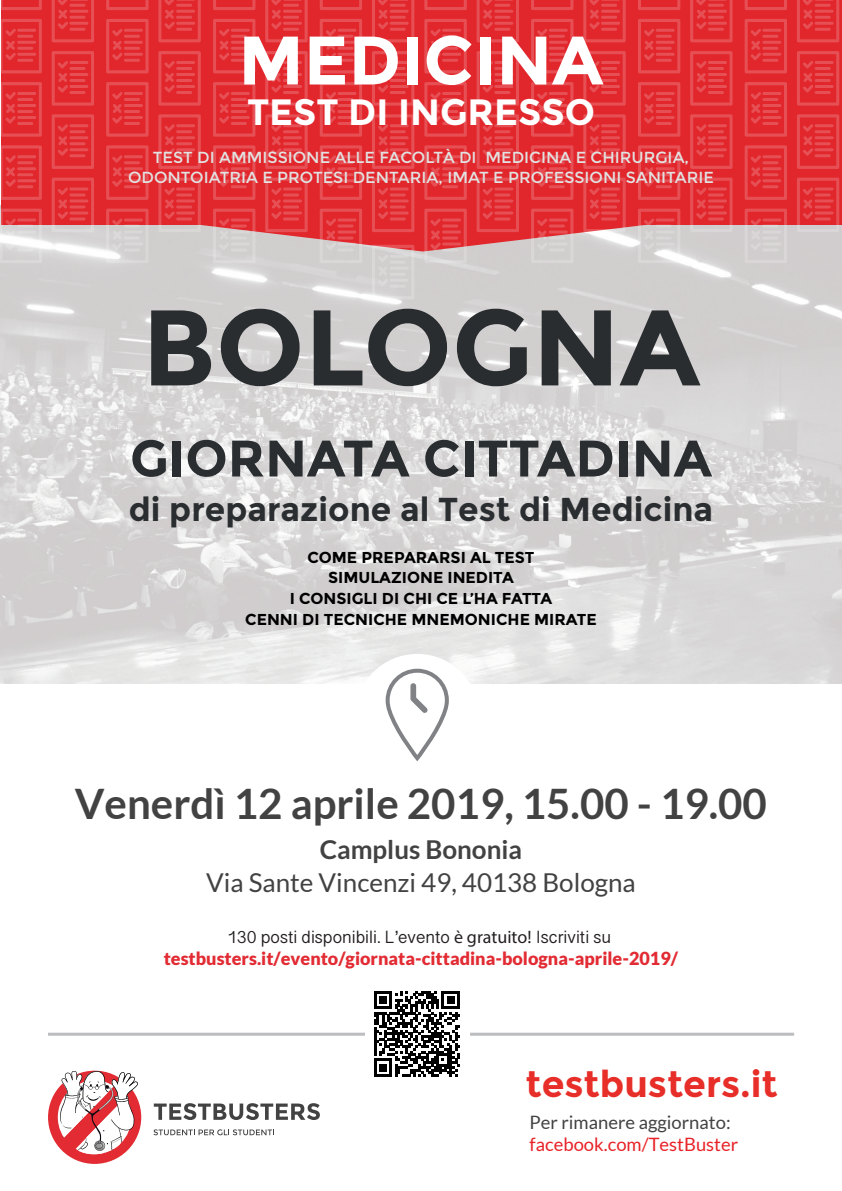
<style>
.page{position:relative;width:842px;height:1191px;background:#fff}
.page>*{position:absolute;margin:0;border:0;box-sizing:border-box;transform-origin:0 0}
.t1{font:700 107.2px "Montserrat";color:#292d2f}
.t2{font:700 68.5px "Montserrat";color:#fff}
.t3{font:700 51.3px "Montserrat";color:#2a2e31}
.t4{font:700 42px "Lato";color:#434242}
.t5{font:700 36.9px "Montserrat";color:#e72e28}
.t6{font:700 36.6px "Montserrat";color:#fff}
.t7{font:700 33.1px "Montserrat";color:#2a2e31}
.t8{font:26px "Lato";color:#434242}
.t9{font:700 26px "Lato";color:#434242}
.t10{font:18.4px "Lato";color:#e82227}
.t11{font:18.4px "Lato";color:#434242}
.t12{font:900 18px "Lato";color:#e22b33}
.t13{font:18px "Lao Sangam MN";color:#231f20}
.t14{font:16px/19.2px "Montserrat";color:#e1e2e1;text-align:center}
.t15{font:700 15.8px/20.7px "Montserrat";color:#000001;text-align:center}
.s1{font-family:"Myriad Pro"}
</style>
<div class="page">
<img style="left:1px;top:251px;width:840px;height:432px">
<svg style="left:42px;top:201px;width:800px;height:50px;background:#d8adae"></svg>
<div style="left:1px;top:0;width:840px;height:225px;background:#e1262c"></div>
<svg style="left:1px;top:0;width:41px;height:10px"></svg>
<svg style="left:1px;top:19px;width:41px;height:54px"></svg>
<svg style="left:1px;top:82px;width:41px;height:55px"></svg>
<svg style="left:1px;top:145px;width:41px;height:55px"></svg>
<svg style="left:0;top:209px;width:42px;height:54px"></svg>
<svg style="left:52px;top:0;width:42px;height:42px"></svg>
<svg style="left:52px;top:51px;width:42px;height:55px"></svg>
<svg style="left:52px;top:114px;width:42px;height:55px"></svg>
<svg style="left:52px;top:178px;width:42px;height:54px"></svg>
<svg style="left:106px;top:0;width:43px;height:10px"></svg>
<svg style="left:106px;top:19px;width:43px;height:54px"></svg>
<svg style="left:106px;top:82px;width:43px;height:55px"></svg>
<svg style="left:106px;top:145px;width:43px;height:55px"></svg>
<svg style="left:106px;top:209px;width:43px;height:54px"></svg>
<svg style="left:158px;top:0;width:43px;height:42px"></svg>
<svg style="left:158px;top:51px;width:43px;height:55px"></svg>
<svg style="left:158px;top:114px;width:43px;height:55px"></svg>
<svg style="left:158px;top:178px;width:43px;height:54px"></svg>
<svg style="left:213px;top:0;width:42px;height:10px"></svg>
<svg style="left:213px;top:19px;width:42px;height:54px"></svg>
<svg style="left:213px;top:82px;width:42px;height:55px"></svg>
<svg style="left:213px;top:145px;width:42px;height:55px"></svg>
<svg style="left:213px;top:209px;width:42px;height:54px"></svg>
<svg style="left:265px;top:0;width:43px;height:42px"></svg>
<svg style="left:265px;top:51px;width:43px;height:55px"></svg>
<svg style="left:265px;top:114px;width:43px;height:55px"></svg>
<svg style="left:265px;top:178px;width:43px;height:54px"></svg>
<svg style="left:320px;top:0;width:42px;height:10px"></svg>
<svg style="left:320px;top:19px;width:42px;height:54px"></svg>
<svg style="left:320px;top:82px;width:42px;height:55px"></svg>
<svg style="left:320px;top:145px;width:42px;height:55px"></svg>
<svg style="left:320px;top:209px;width:42px;height:54px"></svg>
<svg style="left:372px;top:0;width:42px;height:42px"></svg>
<svg style="left:372px;top:51px;width:42px;height:55px"></svg>
<svg style="left:372px;top:114px;width:42px;height:55px"></svg>
<svg style="left:372px;top:178px;width:42px;height:54px"></svg>
<svg style="left:372px;top:245px;width:42px;height:54px;background:#d7cccd"></svg>
<svg style="left:424px;top:0;width:43px;height:10px"></svg>
<svg style="left:424px;top:19px;width:43px;height:54px"></svg>
<svg style="left:424px;top:82px;width:43px;height:55px"></svg>
<svg style="left:424px;top:145px;width:43px;height:55px"></svg>
<svg style="left:424px;top:209px;width:43px;height:54px;background:#df6064"></svg>
<svg style="left:477px;top:0;width:42px;height:42px"></svg>
<svg style="left:477px;top:51px;width:42px;height:55px"></svg>
<svg style="left:477px;top:114px;width:42px;height:55px"></svg>
<svg style="left:477px;top:178px;width:42px;height:54px"></svg>
<svg style="left:531px;top:0;width:42px;height:10px"></svg>
<svg style="left:531px;top:19px;width:42px;height:54px"></svg>
<svg style="left:531px;top:82px;width:42px;height:55px"></svg>
<svg style="left:531px;top:145px;width:42px;height:55px"></svg>
<svg style="left:531px;top:209px;width:42px;height:54px"></svg>
<svg style="left:583px;top:0;width:43px;height:42px"></svg>
<svg style="left:583px;top:51px;width:43px;height:55px"></svg>
<svg style="left:583px;top:114px;width:43px;height:55px"></svg>
<svg style="left:583px;top:178px;width:43px;height:54px"></svg>
<svg style="left:638px;top:0;width:42px;height:10px"></svg>
<svg style="left:638px;top:19px;width:42px;height:54px"></svg>
<svg style="left:638px;top:82px;width:42px;height:55px"></svg>
<svg style="left:638px;top:145px;width:42px;height:55px"></svg>
<svg style="left:638px;top:209px;width:42px;height:54px"></svg>
<svg style="left:690px;top:0;width:42px;height:42px"></svg>
<svg style="left:690px;top:51px;width:42px;height:55px"></svg>
<svg style="left:690px;top:114px;width:42px;height:55px"></svg>
<svg style="left:690px;top:178px;width:42px;height:54px"></svg>
<svg style="left:745px;top:0;width:42px;height:10px"></svg>
<svg style="left:745px;top:19px;width:42px;height:54px"></svg>
<svg style="left:745px;top:82px;width:42px;height:55px"></svg>
<svg style="left:745px;top:145px;width:42px;height:55px"></svg>
<svg style="left:745px;top:209px;width:42px;height:54px"></svg>
<svg style="left:797px;top:0;width:42px;height:42px"></svg>
<svg style="left:797px;top:51px;width:42px;height:55px"></svg>
<svg style="left:797px;top:114px;width:42px;height:55px"></svg>
<svg style="left:797px;top:178px;width:42px;height:54px"></svg>
<hr style="left:48px;top:1032px;width:746px;height:3px;background:#bcbdc0">
<svg style="left:48px;top:1070px;width:93px;height:93px"></svg>
<svg style="left:154px;top:1103px;width:166px;height:17px"></svg>
<svg style="left:153px;top:1129px;width:121px;height:6px"></svg>
<div style="left:355px;top:654px;width:124px;height:124px;background:#fff;border-radius:50%"></div>
<svg style="left:384px;top:472px;width:67px;height:290px"></svg>
<div style="left:365px;top:982px;width:104px;height:104px;background:#fff"></div>
<svg style="left:374px;top:991px;width:86px;height:85px"></svg>
<h2 class="t2" style="left:238px;top:20px;width:366px">MEDICINA</h2>
<h3 class="t6" style="left:247px;top:91px;width:349px">TEST DI INGRESSO</h3>
<p class="t14" style="left:128px;top:148px;width:587px">TEST DI AMMISSIONE ALLE FACOLTÀ DI MEDICINA E CHIRURGIA,<br>ODONTOIATRIA E PROTESI DENTARIA, IMAT E PROFESSIONI SANITARIE</p>
<h1 class="t1" style="left:142px;top:284px;width:559px">BOLOGNA</h1>
<h3 class="t3" style="left:130px;top:428px;width:583px">GIORNATA CITTADINA</h3>
<h3 class="t7" style="left:129px;top:490px;width:586px">di preparazione al Test di Medicina</h3>
<p class="t15" style="left:245px;top:546px;width:353px">COME PREPARARSI AL TEST<br>SIMULAZIONE INEDITA<br>I CONSIGLI DI CHI CE L’HA FATTA<br>CENNI DI TECNICHE MNEMONICHE MIRATE</p>
<h3 class="t4" style="left:75px;top:779px;width:694px">Venerdì 12 aprile 2019, 15.00 - 19.00</h3>
<h3 class="t9" style="left:320px;top:835px;width:204px">Camplus Bononia</h3>
<h3 class="t8" style="left:206px;top:868px;width:431px">Via Sante Vincenzi 49, 40138 Bologna</h3>
<p class="t13" style="left:227px;top:926px;width:386px">130 posti disponibili. L’evento <span class="s1">è gratuito!</span> Iscriviti su</p>
<p class="t12" style="left:164px;top:947px;width:516px">testbusters.it/evento/giornata-cittadina-bologna-aprile-2019/</p>
<h3 class="t5" style="left:526px;top:1061px;width:254px">testbusters.it</h3>
<p class="t11" style="left:530px;top:1112px;width:203px">Per rimanere aggiornato:</p>
<p class="t10" style="left:530px;top:1134px;width:210px">facebook.com/TestBuster</p>
</div>
